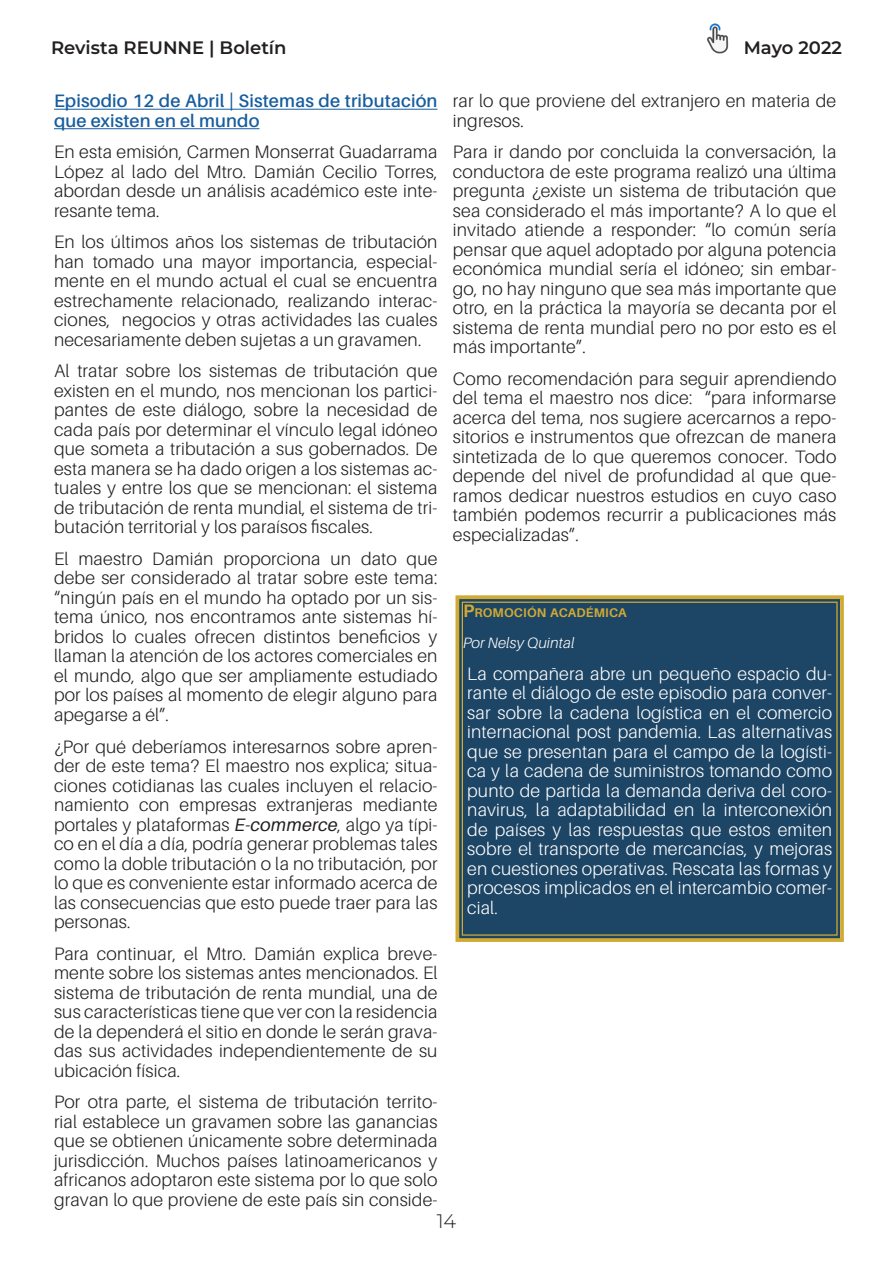
<style>
.page{position:relative;width:893px;height:1263px;background:#fff}
.page>*{position:absolute;margin:0;border:0;box-sizing:border-box;transform-origin:0 0}
.t1{font:100 19.5px "Montserrat";color:#231f20}
.t2{font:300 18px/19.5px "Aileron";letter-spacing:.01em;color:#231f20;text-align:justify}
.t3{font:300 18px/19.5px "Aileron";letter-spacing:.01em;color:#fff;text-align:justify}
.t4{font:600 18px/19.5px "Aileron";letter-spacing:.01em;color:#175d9e}
.t5{font:100 18px "Montserrat";color:#231f20}
.t6{font:italic 300 15px "Aileron";letter-spacing:.01em;color:#fff}
.t7{font:700 12.6px "Aileron";letter-spacing:.015em;color:#d1aa33}
.s1{font-weight:400;font-style:italic}
.s2{font-size:18px}
</style>
<div class="page">
<hr style="left:54px;top:109px;width:383px;height:1px;background:#175d9e">
<hr style="left:54px;top:128px;width:206px;height:1px;background:#175d9e">
<div style="left:455px;top:595px;width:389px;height:347px;background:#1d4565"></div>
<div style="left:462px;top:602px;width:376px;height:334px;border:1px solid #d1aa33"></div>
<img style="left:707px;top:23px;width:22px;height:31px">
<p class="t5" style="left:51px;top:36px;width:237px">Revista REUNNE | Boletín</p>
<p class="t5" style="left:744px;top:36px;width:100px">Mayo 2022</p>
<p class="t4" style="left:54px;top:92px;width:385px">Episodio 12 de Abril | Sistemas de tributación que existen en el mundo</p>
<p class="t2" style="left:54px;top:143px;width:385px">En esta emisión, Carmen Monserrat Guadarrama López al lado del Mtro. Damián Cecilio Torres, abordan desde un análisis académico este inte&shy;resante tema.</p>
<p class="t2" style="left:54px;top:233px;width:385px">En los últimos años los sistemas de tributación han tomado una mayor importancia, especial&shy;mente en el mundo actual el cual se encuentra estrechamente relacionado, realizando interac&shy;ciones, negocios y otras actividades las cuales necesariamente deben sujetas a un gravamen.</p>
<p class="t2" style="left:54px;top:362px;width:385px">Al tratar sobre los sistemas de tributación que existen en el mundo, nos mencionan los partici&shy;pantes de este diálogo, sobre la necesidad de cada país por determinar el vínculo legal idóneo que someta a tributación a sus gobernados. De esta manera se ha dado origen a los sistemas ac&shy;tuales y entre los que se mencionan: el sistema de tributación de renta mundial, el sistema de tri&shy;butación territorial y los paraísos fiscales.</p>
<p class="t2" style="left:54px;top:549px;width:385px">El maestro Damián proporciona un dato que debe ser considerado al tratar sobre este tema: “ningún país en el mundo ha optado por un sis&shy;tema único, nos encontramos ante sistemas hí&shy;bridos lo cuales ofrecen distintos beneficios y llaman la atención de los actores comerciales en el mundo, algo que ser ampliamente estudiado por los países al momento de elegir alguno para apegarse a él”.</p>
<p class="t2" style="left:54px;top:737px;width:385px">¿Por qué deberíamos interesarnos sobre apren&shy;der de este tema? El maestro nos explica; situa&shy;ciones cotidianas las cuales incluyen el relacio&shy;namiento con empresas extranjeras mediante portales y plataformas <span class="s1">E-commerce</span>, algo ya típi&shy;co en el día a día, podría generar problemas tales como la doble tributación o la no tributación, por lo que es conveniente estar informado acerca de las consecuencias que esto puede traer para las personas.</p>
<p class="t2" style="left:54px;top:944px;width:385px">Para continuar, el Mtro. Damián explica breve&shy;mente sobre los sistemas antes mencionados. El sistema de tributación de renta mundial, una de sus características tiene que ver con la residencia de la dependerá el sitio en donde le serán grava&shy;das sus actividades independientemente de su ubicación física.</p>
<p class="t2" style="left:54px;top:1092px;width:385px">Por otra parte, el sistema de tributación territo&shy;rial establece un gravamen sobre las ganancias que se obtienen únicamente sobre determinada jurisdicción. Muchos países latinoamericanos y africanos adoptaron este sistema por lo que solo gravan lo que proviene de este país sin conside-</p>
<p class="t2" style="left:453px;top:92px;width:385px">rar lo que proviene del extranjero en materia de ingresos.</p>
<p class="t2" style="left:453px;top:143px;width:385px">Para ir dando por concluida la conversación, la conductora de este programa realizó una última pregunta ¿existe un sistema de tributación que sea considerado el más importante? A lo que el invitado atiende a responder: “lo común sería pensar que aquel adoptado por alguna potencia económica mundial sería el idóneo; sin embar&shy;go, no hay ninguno que sea más importante que otro, en la práctica la mayoría se decanta por el sistema de renta mundial pero no por esto es el más importante”.</p>
<p class="t2" style="left:453px;top:369px;width:385px">Como recomendación para seguir aprendiendo del tema el maestro nos dice: “para informarse acerca del tema, nos sugiere acercarnos a repo&shy;sitorios e instrumentos que ofrezcan de manera sintetizada de lo que queremos conocer. Todo depende del nivel de profundidad al que que&shy;ramos dedicar nuestros estudios en cuyo caso también podemos recurrir a publicaciones más especializadas”.</p>
<p class="t7" style="left:463px;top:605px;width:165px"><span class="s2">P</span>ROMOCIÓN ACADÉMICA</p>
<p class="t6" style="left:463px;top:635px;width:113px">Por Nelsy Quintal</p>
<p class="t3" style="left:467px;top:664px;width:366px">La compañera abre un pequeño espacio du&shy;rante el diálogo de este episodio para conver&shy;sar sobre la cadena logística en el comercio internacional post pandemia. Las alternativas que se presentan para el campo de la logísti&shy;ca y la cadena de suministros tomando como punto de partida la demanda deriva del coro&shy;navirus, la adaptabilidad en la interconexión de países y las respuestas que estos emiten sobre el transporte de mercancías, y mejoras en cuestiones operativas. Rescata las formas y procesos implicados en el intercambio comer&shy;cial.</p>
<p class="t1" style="left:437px;top:1208px;width:21px">14</p>
</div>
